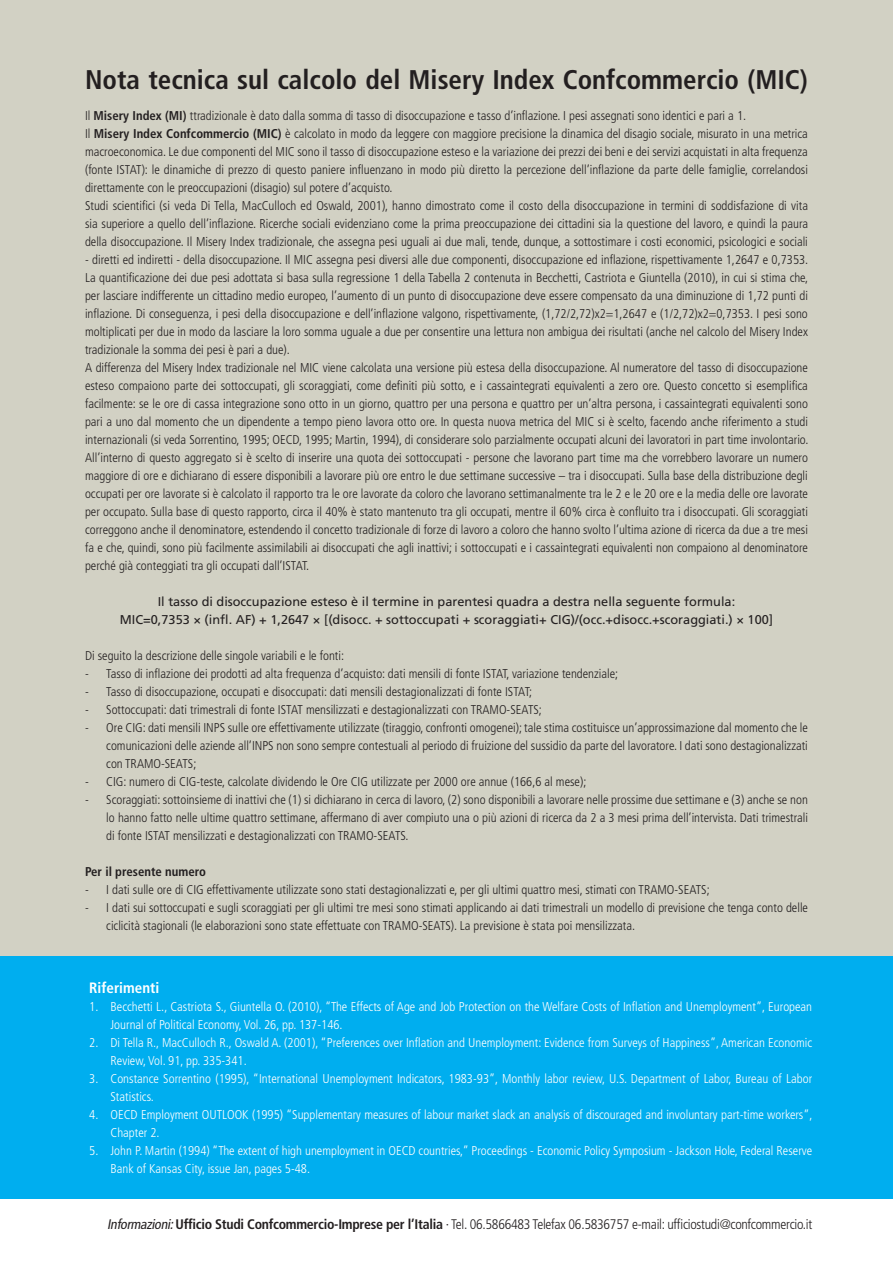
<style>
.page{position:relative;width:893px;height:1263px;background:#fff}
.page>*{position:absolute;margin:0;border:0;box-sizing:border-box;transform-origin:0 0}
.t1{font:700 condensed 27px "Frutiger LT Std";color:#231f20}
.t2{font:700 condensed 15px "Frutiger LT Std";color:#fff}
.t3{font:300 condensed 13.8px "Frutiger LT Std";letter-spacing:-.02em;color:#231f20}
.t4{font:300 condensed 12.75px/18px "Frutiger LT Std";color:#231f20}
.t5{font:300 condensed 12.75px/18px "Frutiger LT Std";color:#fff}
.t6{font:12.75px/18px "Frutiger LT Std";color:#231f20;text-align:center}
.t7{font:700 condensed 12.75px "Frutiger LT Std";color:#231f20}
.s1{font-weight:700}
.s2{font-weight:400;font-style:italic}
</style>
<div class="page">
<div style="left:0;top:0;width:893px;height:982px;background:#d2d1c4"></div>
<div style="left:0;top:956px;width:893px;height:243px;background:#00aeef"></div>
<h1 class="t1" style="left:85px;top:64px;width:724px">Nota tecnica sul calcolo del Misery Index Confcommercio (MIC)</h1>
<p class="t4" style="left:85px;top:107px;width:724px">Il <span class="s1">Misery Index (MI)</span> ttradizionale è dato dalla somma di tasso di disoccupazione e tasso d’inflazione. I pesi assegnati sono identici e pari a 1.<br>Il <span class="s1">Misery Index Confcommercio (MIC)</span> è calcolato in modo da leggere con maggiore precisione la dinamica del disagio sociale, misurato in una metrica macroeconomica. Le due componenti del MIC sono il tasso di disoccupazione esteso e la variazione dei prezzi dei beni e dei servizi acquistati in alta frequenza (fonte ISTAT): le dinamiche di prezzo di questo paniere influenzano in modo più diretto la percezione dell’inflazione da parte delle famiglie, correlandosi direttamente con le preoccupazioni (disagio) sul potere d’acquisto.<br>Studi scientifici (si veda Di Tella, MacCulloch ed Oswald, 2001), hanno dimostrato come il costo della disoccupazione in termini di soddisfazione di vita sia superiore a quello dell’inflazione. Ricerche sociali evidenziano come la prima preoccupazione dei cittadini sia la questione del lavoro, e quindi la paura della disoccupazione. Il Misery Index tradizionale, che assegna pesi uguali ai due mali, tende, dunque, a sottostimare i costi economici, psicologici e sociali</p>
<p class="t4" style="left:85px;top:251px;width:725px">- diretti ed indiretti - della disoccupazione. Il MIC assegna pesi diversi alle due componenti, disoccupazione ed inflazione, rispettivamente 1,2647 e 0,7353.<br>La quantificazione dei due pesi adottata si basa sulla regressione 1 della Tabella 2 contenuta in Becchetti, Castriota e Giuntella (2010), in cui si stima che, per lasciare indifferente un cittadino medio europeo, l’aumento di un punto di disoccupazione deve essere compensato da una diminuzione di 1,72 punti di inflazione. Di conseguenza, i pesi della disoccupazione e dell’inflazione valgono, rispettivamente, (1,72/2,72)x2=1,2647 e (1/2,72)x2=0,7353. I pesi sono moltiplicati per due in modo da lasciare la loro somma uguale a due per consentire una lettura non ambigua dei risultati (anche nel calcolo del Misery Index tradizionale la somma dei pesi è pari a due).<br>A differenza del Misery Index tradizionale nel MIC viene calcolata una versione più estesa della disoccupazione. Al numeratore del tasso di disoccupazione esteso compaiono parte dei sottoccupati, gli scoraggiati, come definiti più sotto, e i cassaintegrati equivalenti a zero ore. Questo concetto si esemplifica facilmente: se le ore di cassa integrazione sono otto in un giorno, quattro per una persona e quattro per un’altra persona, i cassaintegrati equivalenti sono pari a uno dal momento che un dipendente a tempo pieno lavora otto ore. In questa nuova metrica del MIC si è scelto, facendo anche riferimento a studi internazionali (si veda Sorrentino, 1995; OECD, 1995; Martin, 1994), di considerare solo parzialmente occupati alcuni dei lavoratori in part time involontario.<br>All’interno di questo aggregato si è scelto di inserire una quota dei sottoccupati - persone che lavorano part time ma che vorrebbero lavorare un numero maggiore di ore e dichiarano di essere disponibili a lavorare più ore entro le due settimane successive – tra i disoccupati. Sulla base della distribuzione degli occupati per ore lavorate si è calcolato il rapporto tra le ore lavorate da coloro che lavorano settimanalmente tra le 2 e le 20 ore e la media delle ore lavorate per occupato. Sulla base di questo rapporto, circa il 40% è stato mantenuto tra gli occupati, mentre il 60% circa è confluito tra i disoccupati. Gli scoraggiati correggono anche il denominatore, estendendo il concetto tradizionale di forze di lavoro a coloro che hanno svolto l’ultima azione di ricerca da due a tre mesi fa e che, quindi, sono più facilmente assimilabili ai disoccupati che agli inattivi; i sottoccupati e i cassaintegrati equivalenti non compaiono al denominatore perché già conteggiati tra gli occupati dall’ISTAT.</p>
<p class="t6" style="left:120px;top:593px;width:655px">Il tasso di disoccupazione esteso è il termine in parentesi quadra a destra nella seguente formula:<br>MIC=0,7353 × (infl. AF) + 1,2647 × [(disocc. + sottoccupati + scoraggiati+ CIG)/(occ.+disocc.+scoraggiati.) × 100]</p>
<p class="t4" style="left:85px;top:647px;width:261px">Di seguito la descrizione delle singole variabili e le fonti:</p>
<p class="t4" style="left:85px;top:665px;width:535px">- Tasso di inflazione dei prodotti ad alta frequenza d’acquisto: dati mensili di fonte ISTAT, variazione tendenziale;</p>
<p class="t4" style="left:85px;top:683px;width:449px">- Tasso di disoccupazione, occupati e disoccupati: dati mensili destagionalizzati di fonte ISTAT;</p>
<p class="t4" style="left:85px;top:701px;width:458px">- Sottoccupati: dati trimestrali di fonte ISTAT mensilizzati e destagionalizzati con TRAMO-SEATS;</p>
<p class="t4" style="left:106px;top:719px;width:703px;text-align:justify;text-indent:-21px">- Ore CIG: dati mensili INPS sulle ore effettivamente utilizzate (tiraggio, confronti omogenei); tale stima costituisce un’approssimazione dal momento che le comunicazioni delle aziende all’INPS non sono sempre contestuali al periodo di fruizione del sussidio da parte del lavoratore. I dati sono destagionalizzati con TRAMO-SEATS;</p>
<p class="t4" style="left:85px;top:773px;width:503px">- CIG: numero di CIG-teste, calcolate dividendo le Ore CIG utilizzate per 2000 ore annue (166,6 al mese);</p>
<p class="t4" style="left:106px;top:791px;width:703px;text-align:justify;text-indent:-21px">- Scoraggiati: sottoinsieme di inattivi che (1) si dichiarano in cerca di lavoro, (2) sono disponibili a lavorare nelle prossime due settimane e (3) anche se non lo hanno fatto nelle ultime quattro settimane, affermano di aver compiuto una o più azioni di ricerca da 2 a 3 mesi prima dell’intervista. Dati trimestrali di fonte ISTAT mensilizzati e destagionalizzati con TRAMO-SEATS.</p>
<p class="t7" style="left:85px;top:864px;width:122px">Per il presente numero</p>
<p class="t4" style="left:85px;top:881px;width:626px">- I dati sulle ore di CIG effettivamente utilizzate sono stati destagionalizzati e, per gli ultimi quattro mesi, stimati con TRAMO-SEATS;</p>
<p class="t4" style="left:106px;top:899px;width:703px;text-indent:-21px">- I dati sui sottoccupati e sugli scoraggiati per gli ultimi tre mesi sono stimati applicando ai dati trimestrali un modello di previsione che tenga conto delle ciclicità stagionali (le elaborazioni sono state effettuate con TRAMO-SEATS). La previsione è stata poi mensilizzata.</p>
<p class="t2" style="left:89px;top:979px;width:72px">Riferimenti</p>
<p class="t5" style="left:111px;top:998px;width:703px;text-indent:-21px">1. Becchetti L., Castriota S., Giuntella O. (2010), “The Effects of Age and Job Protection on the Welfare Costs of Inflation and Unemployment”, European<br>Journal of Political Economy, Vol. 26, pp. 137-146.</p>
<p class="t5" style="left:111px;top:1034px;width:703px;text-indent:-21px">2. Di Tella R., MacCulloch R., Oswald A. (2001), “Preferences over Inflation and Unemployment: Evidence from Surveys of Happiness”, American Economic<br>Review, Vol. 91, pp. 335-341.</p>
<p class="t5" style="left:111px;top:1070px;width:703px;text-indent:-21px">3. Constance Sorrentino (1995), “International Unemployment Indicators, 1983-93”, Monthly labor review, U.S. Department of Labor, Bureau of Labor<br>Statistics.</p>
<p class="t5" style="left:111px;top:1106px;width:704px;text-indent:-21px">4. OECD Employment OUTLOOK (1995) “Supplementary measures of labour market slack an analysis of discouraged and involuntary part-time workers”,<br>Chapter 2.</p>
<p class="t5" style="left:111px;top:1142px;width:703px;text-indent:-21px">5. John P. Martin (1994) “The extent of high unemployment in OECD countries,” Proceedings - Economic Policy Symposium - Jackson Hole, Federal Reserve<br>Bank of Kansas City, issue Jan, pages 5-48.</p>
<p class="t3" style="left:107px;top:1217px;width:706px"><span class="s2">Informazioni:</span><span class="s1">Ufficio Studi Confcommercio-Imprese per l’Italia</span> · Tel. 06.5866483 Telefax 06.5836757 e-mail: ufficiostudi@confcommercio.it</p>
</div>
